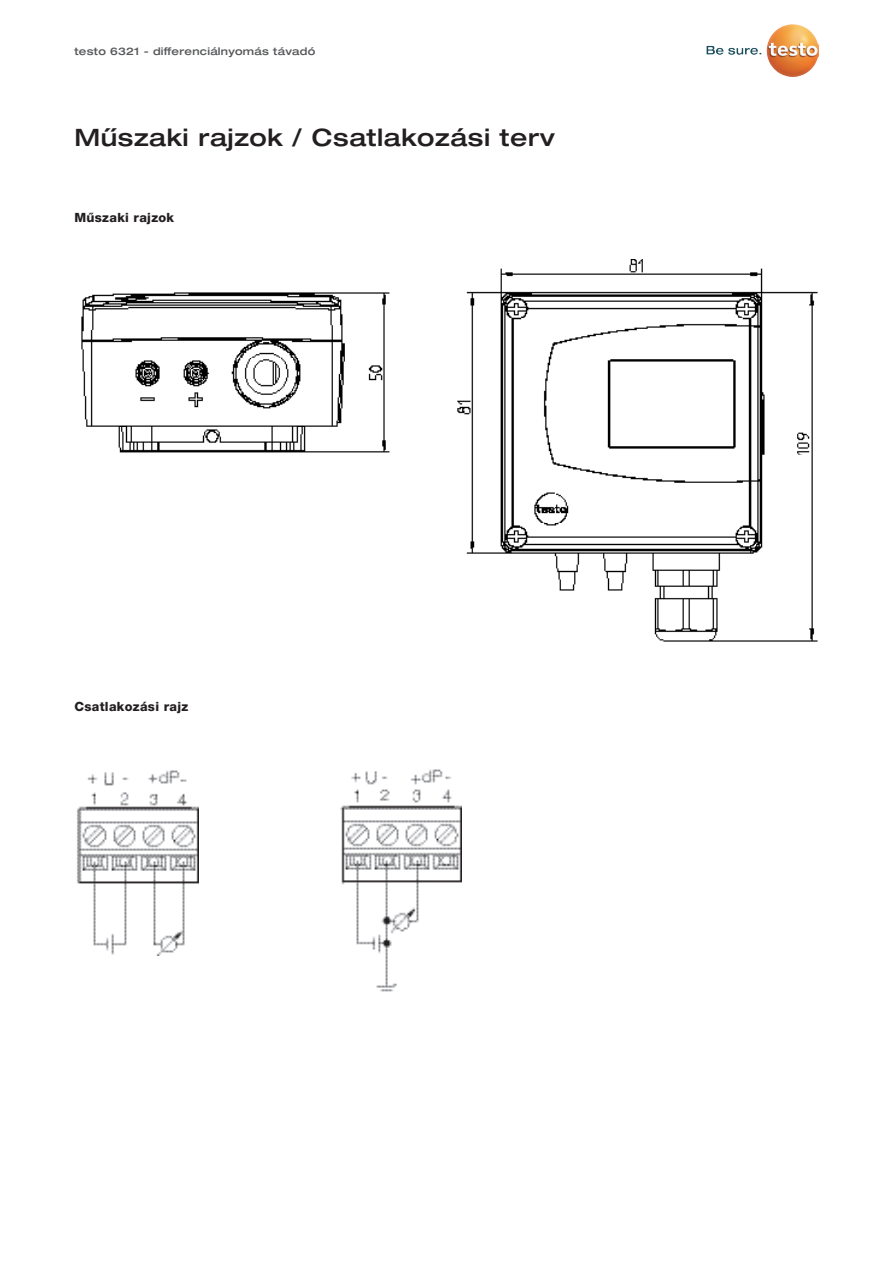
<style>
.page{position:relative;width:893px;height:1263px;background:#fff}
.page>*{position:absolute;margin:0;border:0;box-sizing:border-box;transform-origin:0 0}
.t1{font:500 expanded 24px "Helvetica Neue LTW1 G";letter-spacing:.025em;color:#231f20}
.t2{font:800 12.75px "Helvetica Neue LTW1 G";letter-spacing:.025em;color:#231f20}
.t3{font:500 expanded 10.5px "Helvetica Neue LTW1 G";letter-spacing:.025em;color:#57585a}
</style>
<div class="page">
<img style="left:457px;top:259px;width:361px;height:383px">
<img style="left:81px;top:292px;width:309px;height:161px">
<img style="left:77px;top:770px;width:122px;height:186px">
<img style="left:340px;top:769px;width:121px;height:223px">
<img style="left:706px;top:24px;width:113px;height:52px">
<p class="t3" style="left:74px;top:44px;width:242px">testo 6321 - differenciálnyomás távadó</p>
<h1 class="t1" style="left:74px;top:122px;width:482px">Műszaki rajzok / Csatlakozási terv</h1>
<p class="t2" style="left:74px;top:210px;width:101px">Műszaki rajzok</p>
<p class="t2" style="left:74px;top:699px;width:115px">Csatlakozási rajz</p>
</div>
